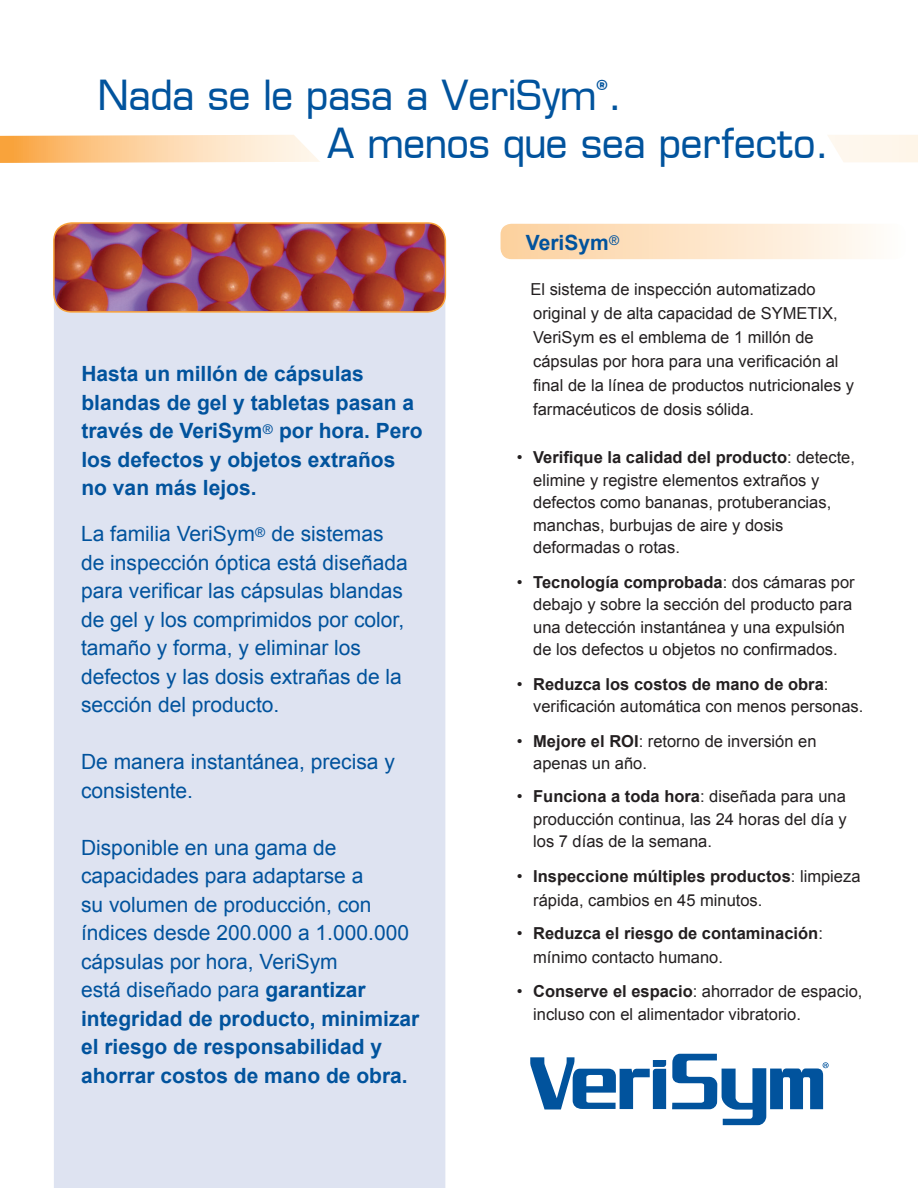
<style>
.page{position:relative;width:918px;height:1188px;background:#fff}
.page>*{position:absolute;margin:0;border:0;box-sizing:border-box;transform-origin:0 0}
.t1{font:40.5px "Microstyle ATT";color:#01539d}
.t2{font:21px/28.5px "Arial";color:#01539d}
.t3{font:700 21px/28.5px "Arial";color:#01539d}
.t4{font:16.5px/22.5px "Arial";color:#231f20}
.t5{font:700 16.5px/24px "Arial";color:#231f20}
.s1{font-weight:700}
.s2{font-weight:400}
</style>
<div class="page">
<svg style="left:828px;top:135px;width:90px;height:27px;background:#fef6ec"></svg>
<div style="left:54px;top:312px;width:391px;height:876px;background:#dee3f1"></div>
<svg style="left:0;top:135px;width:320px;height:28px;background:#fcd5a6"></svg>
<img style="left:54px;top:223px;width:391px;height:89px">
<div style="left:53px;top:222px;width:393px;height:91px;border:2px solid #f9a33b;border-radius:18px"></div>
<svg style="left:530px;top:1057px;width:136px;height:52px"></svg>
<svg style="left:672px;top:1054px;width:157px;height:71px"></svg>
<div style="left:501px;top:224px;width:405px;height:35px;background:linear-gradient(to right,#fcd09c,#fffdfb);border-radius:11px"></div>
<p class="t1" style="left:97px;top:70px;width:526px">Nada se le pasa a VeriSym<sup>®</sup>.</p>
<p class="t1" style="left:327px;top:118px;width:503px">A menos que sea perfecto.</p>
<p class="t3" style="left:81px;top:360px;width:343px">Hasta un millón de cápsulas blandas de gel y tabletas pasan a través de VeriSym<sup>®</sup> por hora. Pero los defectos y objetos extraños no van más lejos.</p>
<p class="t2" style="left:81px;top:520px;width:328px">La familia VeriSym<sup>®</sup> de sistemas de inspección óptica está diseñada para verificar las cápsulas blandas de gel y los comprimidos por color, tamaño y forma, y eliminar los defectos y las dosis extrañas de la sección del producto.</p>
<p class="t2" style="left:81px;top:748px;width:315px">De manera instantánea, precisa y consistente.</p>
<p class="t2" style="left:81px;top:833px;width:340px">Disponible en una gama de capacidades para adaptarse a<br>su volumen de producción, con índices desde 200.000 a 1.000.000 cápsulas por hora, VeriSym<br>está diseñado para <span class="s1">garantizar integridad de producto, minimizar el riesgo de responsabilidad y ahorrar costos de mano de obra.</span></p>
<p class="t3" style="left:526px;top:229px;width:95px">VeriSym<sup>®</sup></p>
<p class="t4" style="left:530px;top:278px;width:325px;line-height:24px">El sistema de inspección automatizado original y de alta capacidad de SYMETIX, VeriSym es el emblema de 1 millón de cápsulas por hora para una verificación al final de la línea de productos nutricionales y farmacéuticos de dosis sólida.</p>
<p class="t4" style="left:533px;top:446px;width:323px;text-indent:-16px">• <span class="s1">Verifique la calidad del producto</span>: detecte, elimine y registre elementos extraños y defectos como bananas, protuberancias, manchas, burbujas de aire y dosis deformadas o rotas.</p>
<p class="t4" style="left:533px;top:571px;width:323px;text-indent:-16px">• <span class="s1">Tecnología comprobada</span>: dos cámaras por debajo y sobre la sección del producto para una detección instantánea y una expulsión de los defectos u objetos no confirmados.</p>
<p class="t4" style="left:533px;top:673px;width:332px;text-indent:-16px">• <span class="s1">Reduzca los costos de mano de obra</span>: verificación automática con menos personas.</p>
<p class="t4" style="left:533px;top:730px;width:285px;text-indent:-16px">• <span class="s1">Mejore el ROI</span>: retorno de inversión en apenas un año.</p>
<p class="t4" style="left:533px;top:785px;width:315px;text-align:justify;text-indent:-16px">• <span class="s1">Funciona a toda hora</span>: diseñada para una producción continua, las 24 horas del día y los 7 días de la semana.</p>
<p class="t4" style="left:533px;top:864px;width:329px;line-height:24px;text-indent:-16px">• <span class="s1">Inspeccione múltiples productos</span>: limpieza rápida, cambios en 45 minutos.</p>
<p class="t5" style="left:533px;top:922px;width:291px;text-indent:-16px"><span class="s2">•</span> Reduzca el riesgo de contaminación<span class="s2">: mínimo contacto humano.</span></p>
<p class="t4" style="left:533px;top:980px;width:331px;text-indent:-16px">• <span class="s1">Conserve el espacio</span>: ahorrador de espacio, incluso con el alimentador vibratorio.</p>
</div>
